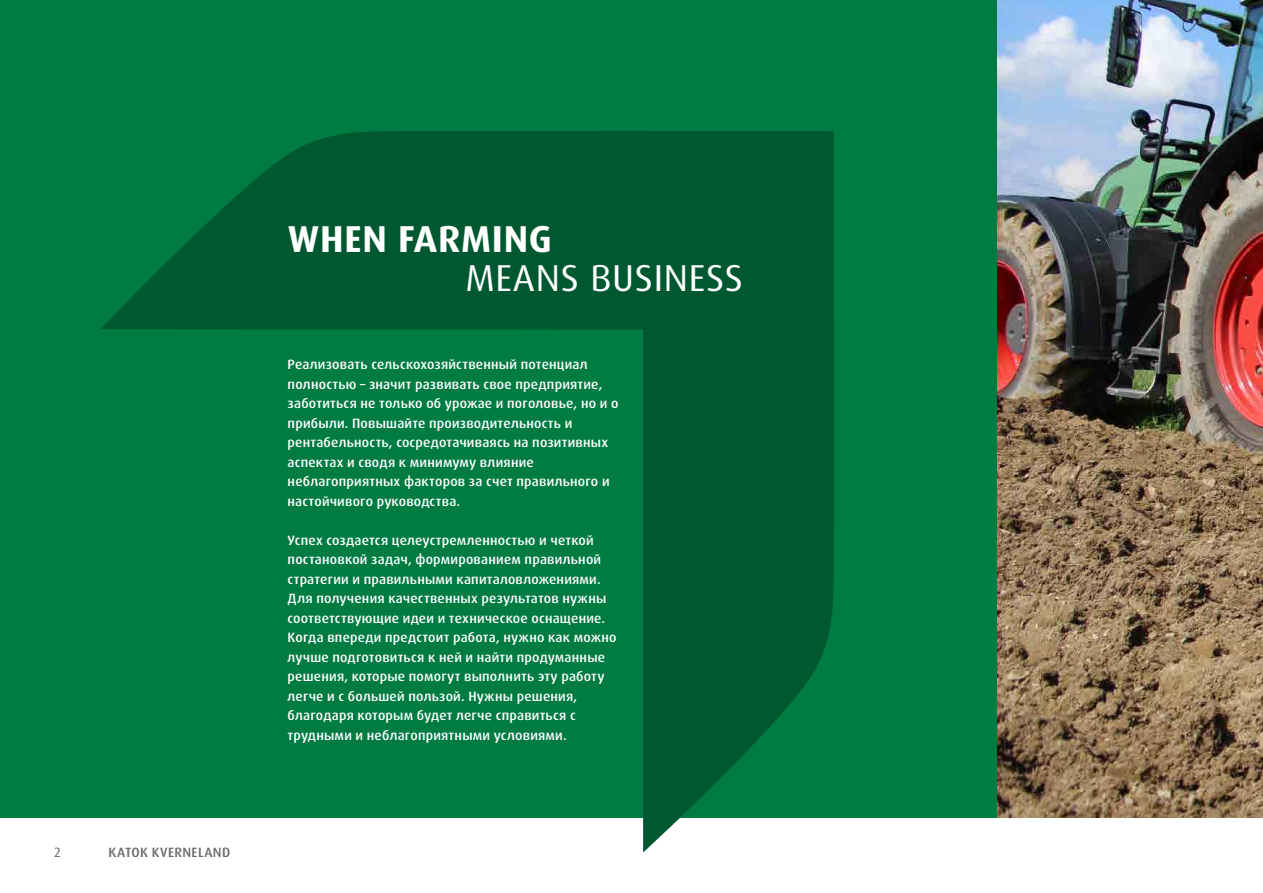
<style>
.page{position:relative;width:1263px;height:893px;background:#fff}
.page>*{position:absolute;margin:0;border:0;box-sizing:border-box;transform-origin:0 0}
.t1{font:37.5px "Dax Pro";letter-spacing:.02em;color:#fff}
.t2{font:700 37.5px "Dax Pro";letter-spacing:.02em;color:#fff}
.t3{font:500 13.5px/19.5px "Dax Pro";letter-spacing:.015em;color:#fff}
.t4{font:500 13.5px "Dax Pro";letter-spacing:.03em;color:#6c686d}
.t5{font:13.5px "Dax Pro";color:#6c686d}
</style>
<div class="page">
<img style="left:996px;top:0;width:267px;height:818px">
<div style="left:0;top:0;width:996px;height:818px;background:#007b42"></div>
<svg style="left:101px;top:131px;width:733px;height:721px"></svg>
<p class="t5" style="left:54px;top:843px;width:8px">2</p>
<p class="t4" style="left:108px;top:843px;width:123px">КАТОК KVERNELAND</p>
<h1 class="t2" style="left:288px;top:215px;width:266px">WHEN FARMING</h1>
<h1 class="t1" style="left:465px;top:254px;width:279px">MEANS BUSINESS</h1>
<p class="t3" style="left:288px;top:355px;width:332px">Реализовать сельскохозяйственный потенциал полностью – значит развивать свое предприятие, заботиться не только об урожае и поголовье, но и о прибыли. Повышайте производительность и рентабельность, сосредотачиваясь на позитивных аспектах и сводя к минимуму влияние неблагоприятных факторов за счет правильного и настойчивого руководства.</p>
<p class="t3" style="left:288px;top:530px;width:330px">Успех создается целеустремленностью и четкой постановкой задач, формированием правильной стратегии и правильными капиталовложениями.<br>Для получения качественных результатов нужны соответствующие идеи и техническое оснащение.<br>Когда впереди предстоит работа, нужно как можно лучше подготовиться к ней и найти продуманные решения, которые помогут выполнить эту работу легче и с большей пользой. Нужны решения, благодаря которым будет легче справиться с трудными и неблагоприятными условиями.</p>
</div>
